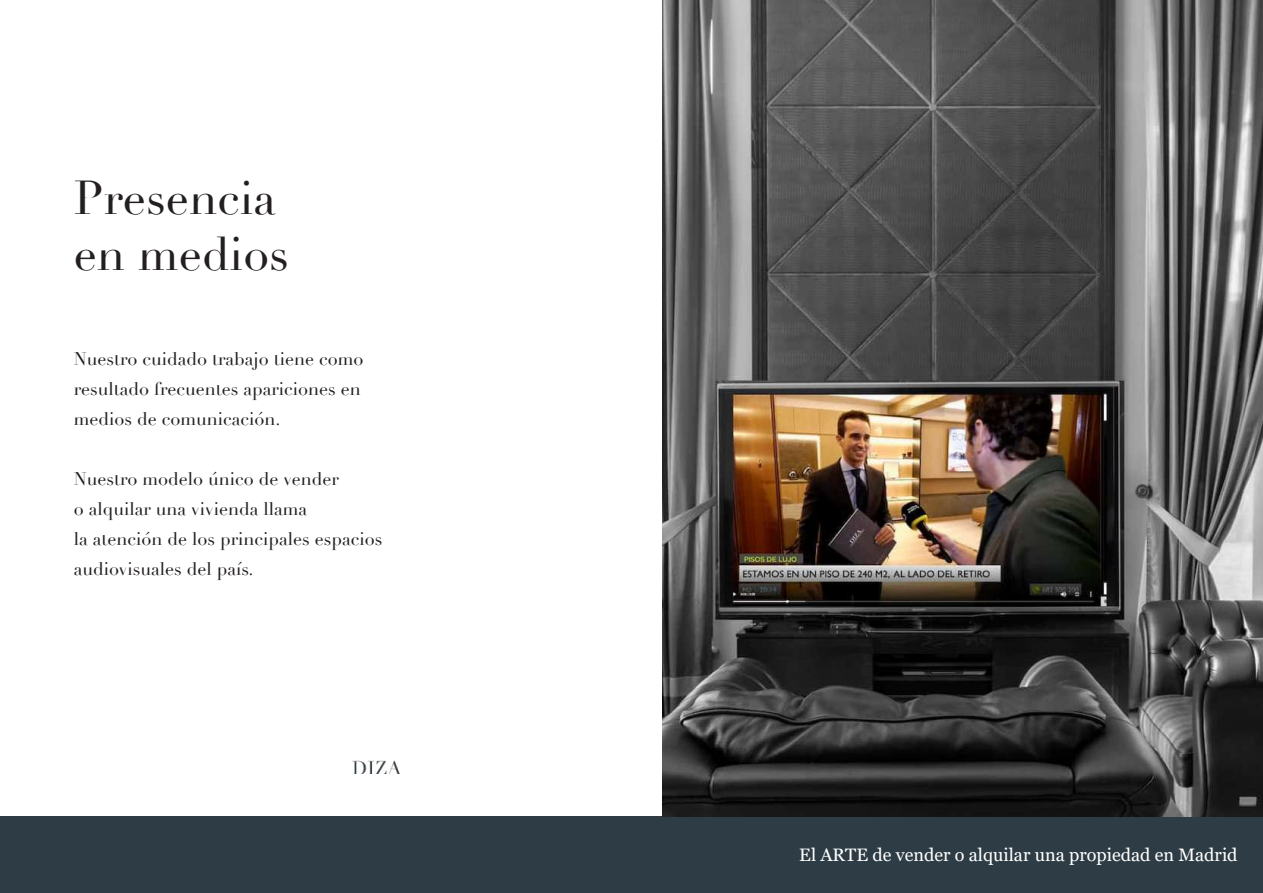
<style>
.page{position:relative;width:1263px;height:893px;background:#fff}
.page>*{position:absolute;margin:0;border:0;box-sizing:border-box;transform-origin:0 0}
.t1{font:46.5px/55.8px "Didot";color:#231f20}
.t2{font:18px/30px "Didot";color:#231f20}
.t3{font:18px "Georgia";color:#fff}
</style>
<div class="page">
<div style="left:0;top:816px;width:1263px;height:77px;background:#2d3c45"></div>
<img style="left:662px;top:0;width:601px;height:816px">
<img style="left:352px;top:760px;width:48px;height:13px">
<h1 class="t1" style="left:74px;top:171px;width:217px">Presencia en medios</h1>
<p class="t2" style="left:74px;top:344px;width:291px">Nuestro cuidado trabajo tiene como resultado frecuentes apariciones en medios de comunicación.</p>
<p class="t2" style="left:74px;top:464px;width:310px">Nuestro modelo único de vender<br>o alquilar una vivienda llama<br>la atención de los principales espacios audiovisuales del país.</p>
<p class="t3" style="left:799px;top:844px;width:440px">El ARTE de vender o alquilar una propiedad en Madrid</p>
</div>
